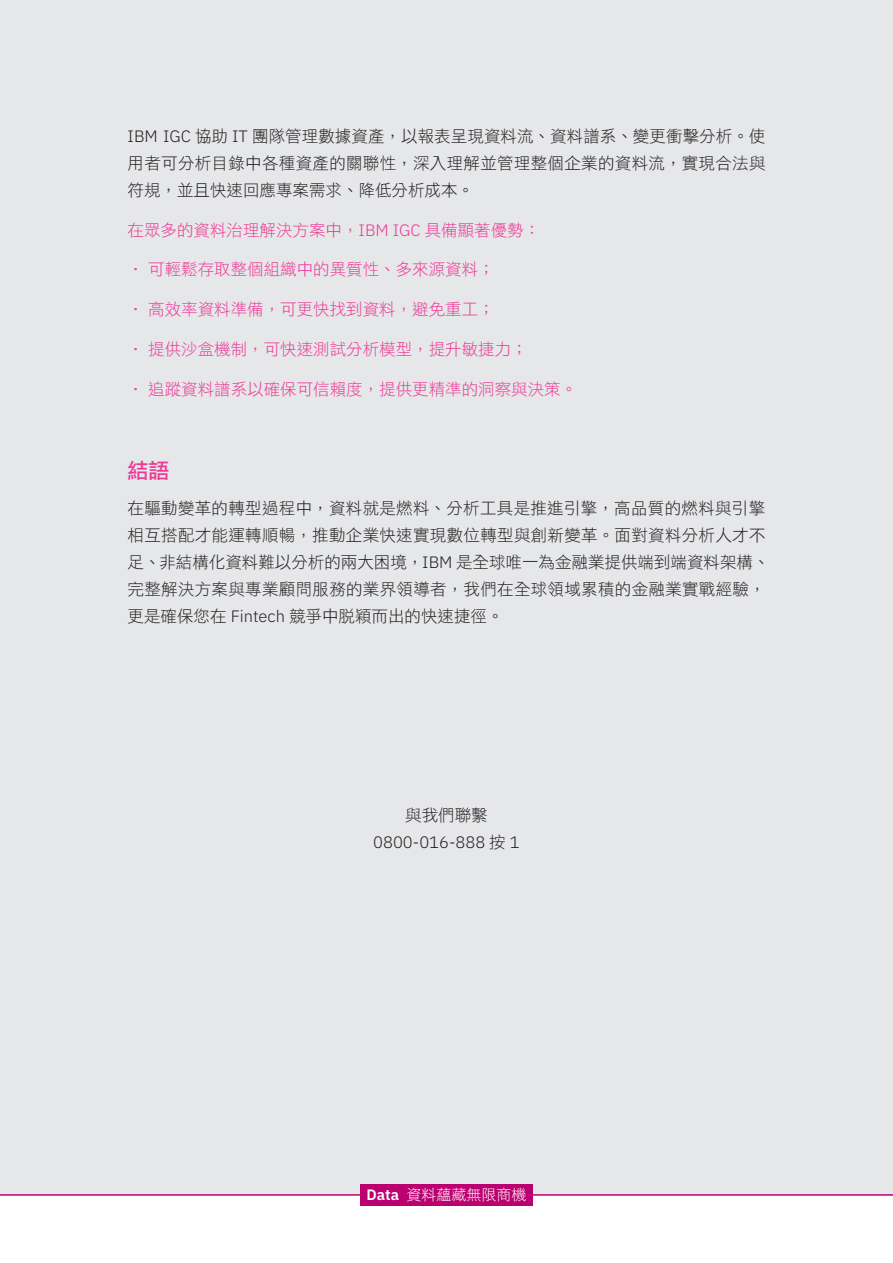
<style>
.page{position:relative;width:893px;height:1263px;background:#fff}
.page>*{position:absolute;margin:0;border:0;box-sizing:border-box;transform-origin:0 0}
.t1{font:21px "DF Li Hei Std W5";color:#ed3896}
.t2{font:16.5px/27px "DF Li Hei Std W3";letter-spacing:.02em;color:#231f20;text-align:justify}
.t3{font:16.5px "DF Li Hei Std W3";color:#ed3896}
.t4{font:300 16.5px "IBM Plex Sans";color:#231f20}
.t5{font:15px "DF Li Hei Std W3";color:#fff}
.s1{font-family:"IBM Plex Sans";font-weight:300}
.s2{font-family:"DF Li Hei Std W3";font-weight:400}
.s3{font-family:"IBM Plex Sans";font-weight:600}
</style>
<div class="page">
<div style="left:0;top:0;width:893px;height:1194px;background:#e6e7e9"></div>
<hr style="left:0;top:1194px;width:893px;height:2px;background:#bb016f">
<div style="left:360px;top:1184px;width:173px;height:21px;background:#bb016f"></div>
<p class="t2" style="left:128px;top:122px;width:639px"><span class="s1">IBM IGC</span> 協助 <span class="s1">IT</span> 團隊管理數據資產，以報表呈現資料流、資料譜系、變更衝擊分析。使用者可分析目錄中各種資產的關聯性，深入理解並管理整個企業的資料流，實現合法與符規，並且快速回應專案需求、降低分析成本。</p>
<p class="t3" style="left:128px;top:221px;width:414px">在眾多的資料治理解決方案中，<span class="s1">IBM IGC</span> 具備顯著優勢：</p>
<p class="t3" style="left:128px;top:260px;width:369px">‧ 可輕鬆存取整個組織中的異質性、多來源資料；</p>
<p class="t3" style="left:128px;top:300px;width:369px">‧ 高效率資料準備，可更快找到資料，避免重工；</p>
<p class="t3" style="left:128px;top:340px;width:402px">‧ 提供沙盒機制，可快速測試分析模型，提升敏捷力；</p>
<p class="t3" style="left:128px;top:380px;width:451px">‧ 追蹤資料譜系以確保可信賴度，提供更精準的洞察與決策。</p>
<p class="t1" style="left:128px;top:459px;width:43px">結語</p>
<p class="t2" style="left:128px;top:494px;width:643px;text-align:left">在驅動變革的轉型過程中，資料就是燃料、分析工具是推進引擎，高品質的燃料與引擎相互搭配才能運轉順暢，推動企業快速實現數位轉型與創新變革。面對資料分析人才不足、非結構化資料難以分析的兩大困境，<span class="s1">IBM</span> 是全球唯一為金融業提供端到端資料架構、完整解決方案與專業顧問服務的業界領導者，我們在全球領域累積的金融業實戰經驗，更是確保您在 <span class="s1">Fintech</span> 競爭中脫穎而出的快速捷徑。</p>
<p class="t2" style="left:405px;top:801px;width:84px">與我們聯繫</p>
<p class="t4" style="left:373px;top:829px;width:148px">0800-016-888 <span class="s2">按</span> 1</p>
<p class="t5" style="left:367px;top:1187px;width:161px"><span class="s3">Data</span> 資料蘊藏無限商機</p>
</div>
